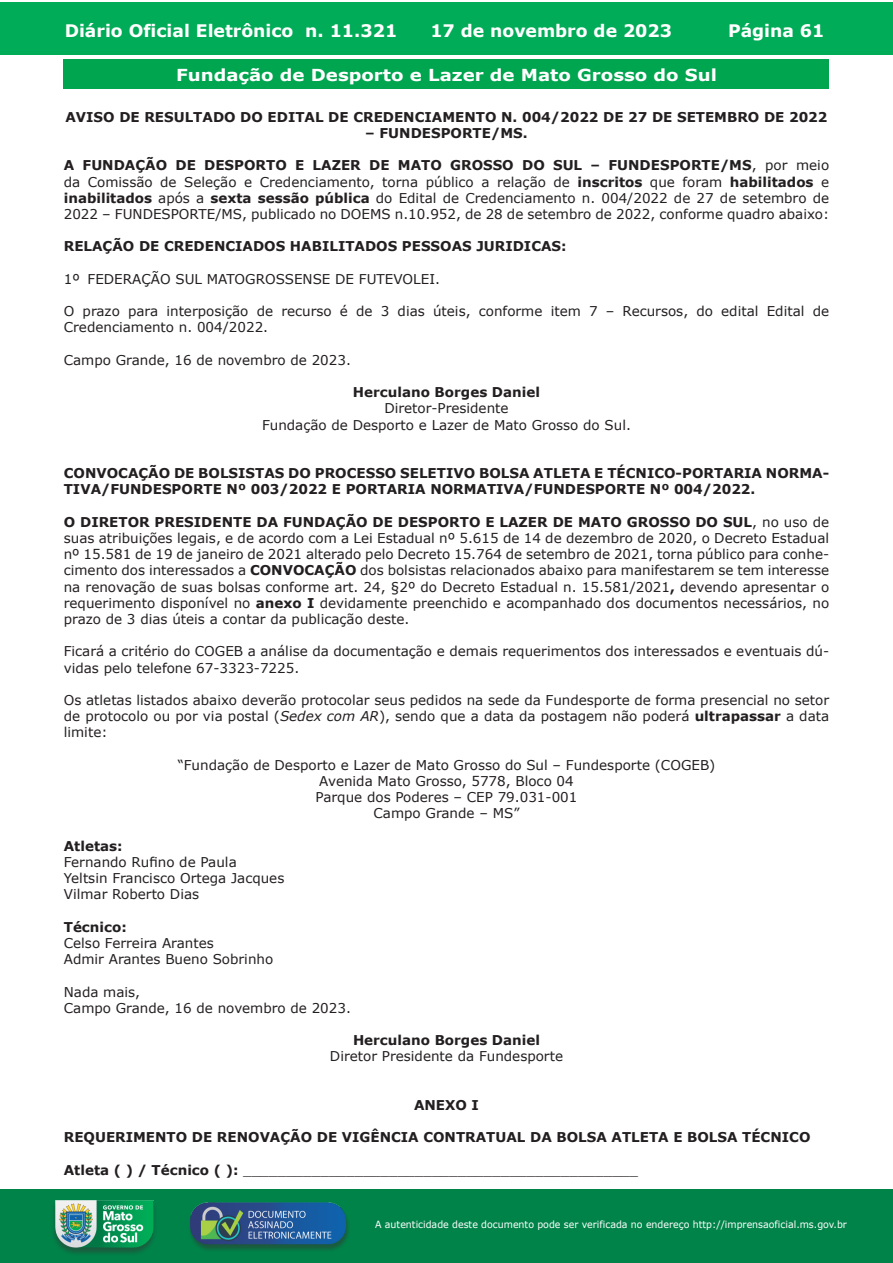
<style>
.page{position:relative;width:893px;height:1263px;background:#fff}
.page>*{position:absolute;margin:0;border:0;box-sizing:border-box;transform-origin:0 0}
.t1{font:700 17.25px "Verdana";color:#fff}
.t2{font:700 16.5px "Verdana";color:#fff;scale:1.1 1}
.t3{font:13.5px/16.2px "Verdana";color:#231f20}
.t4{font:700 13.5px/16.2px "Verdana";color:#231f20}
.t5{font:9.9px "Verdana";color:#fff;scale:.95 1}
.s1{font-weight:700}
.s2{font-style:italic}
</style>
<div class="page">
<div style="left:0;top:2px;width:893px;height:53px;background:#00ac57"></div>
<div style="left:1px;top:1189px;width:892px;height:74px;background:#008349"></div>
<img style="left:49px;top:1198px;width:111px;height:61px">
<img style="left:185px;top:1201px;width:168px;height:54px">
<div style="left:64px;top:60px;width:765px;height:29px;background:#00a54f"></div>
<p class="t1" style="left:65px;top:18px;width:334px">Diário Oficial Eletrônico n. 11.321</p>
<p class="t1" style="left:430px;top:18px;width:243px">17 de novembro de 2023</p>
<p class="t1" style="left:728px;top:18px;width:98px">Página 61</p>
<p class="t2" style="left:176px;top:63px;width:493px">Fundação de Desporto e Lazer de Mato Grosso do Sul</p>
<p class="t4" style="left:65px;top:108px;width:763px">AVISO DE RESULTADO DO EDITAL DE CREDENCIAMENTO N. 004/2022 DE 27 DE SETEMBRO DE 2022</p>
<p class="t4" style="left:365px;top:125px;width:164px">– FUNDESPORTE/MS.</p>
<p class="t3" style="left:64px;top:157px;width:767px;text-align:justify"><span class="s1">A FUNDAÇÃO DE DESPORTO E LAZER DE MATO GROSSO DO SUL – FUNDESPORTE/MS</span>, por meio da Comissão de Seleção e Credenciamento, torna público a relação de <span class="s1">inscritos</span> que foram <span class="s1">habilitados</span> e <span class="s1">inabilitados</span> após a <span class="s1">sexta sessão pública</span> do Edital de Credenciamento n. 004/2022 de 27 de setembro de 2022 – FUNDESPORTE/MS, publicado no DOEMS n.10.952, de 28 de setembro de 2022, conforme quadro abaixo:</p>
<p class="t4" style="left:64px;top:238px;width:504px">RELAÇÃO DE CREDENCIADOS HABILITADOS PESSOAS JURIDICAS:</p>
<p class="t3" style="left:64px;top:271px;width:378px">1º FEDERAÇÃO SUL MATOGROSSENSE DE FUTEVOLEI.</p>
<p class="t3" style="left:64px;top:303px;width:767px">O prazo para interposição de recurso é de 3 dias úteis, conforme item 7 – Recursos, do edital Edital de<br>Credenciamento n. 004/2022.</p>
<p class="t3" style="left:64px;top:352px;width:289px">Campo Grande, 16 de novembro de 2023.</p>
<p class="t4" style="left:353px;top:384px;width:188px">Herculano Borges Daniel</p>
<p class="t3" style="left:262px;top:400px;width:370px;text-align:center">Diretor-Presidente<br>Fundação de Desporto e Lazer de Mato Grosso do Sul.</p>
<p class="t4" style="left:64px;top:465px;width:767px">CONVOCAÇÃO DE BOLSISTAS DO PROCESSO SELETIVO BOLSA ATLETA E TÉCNICO-PORTARIA NORMA-<br>TIVA/FUNDESPORTE Nº 003/2022 E PORTARIA NORMATIVA/FUNDESPORTE Nº 004/2022.</p>
<p class="t3" style="left:64px;top:514px;width:767px;text-align:justify"><span class="s1">O DIRETOR PRESIDENTE DA FUNDAÇÃO DE DESPORTO E LAZER DE MATO GROSSO DO SUL</span>, no uso de suas atribuições legais, e de acordo com a Lei Estadual nº 5.615 de 14 de dezembro de 2020, o Decreto Estadual nº 15.581 de 19 de janeiro de 2021 alterado pelo Decreto 15.764 de setembro de 2021, torna público para conhe&shy;cimento dos interessados a <span class="s1">CONVOCAÇÃO</span> dos bolsistas relacionados abaixo para manifestarem se tem interesse na renovação de suas bolsas conforme art. 24, §2º do Decreto Estadual n. 15.581/2021<span class="s1">,</span> devendo apresentar o requerimento disponível no <span class="s1">anexo I</span> devidamente preenchido e acompanhado dos documentos necessários, no prazo de 3 dias úteis a contar da publicação deste.</p>
<p class="t3" style="left:64px;top:643px;width:767px">Ficará a critério do COGEB a análise da documentação e demais requerimentos dos interessados e eventuais dú&shy;vidas pelo telefone 67-3323-7225.</p>
<p class="t3" style="left:64px;top:692px;width:767px;text-align:justify">Os atletas listados abaixo deverão protocolar seus pedidos na sede da Fundesporte de forma presencial no setor de protocolo ou por via postal (<span class="s2">Sedex com AR</span>), sendo que a data da postagem não poderá <span class="s1">ultrapassar</span> a data limite:</p>
<p class="t3" style="left:178px;top:757px;width:539px;text-align:center">“Fundação de Desporto e Lazer de Mato Grosso do Sul – Fundesporte (COGEB)<br>Avenida Mato Grosso, 5778, Bloco 04<br>Parque dos Poderes – CEP 79.031-001<br>Campo Grande – MS”</p>
<p class="t4" style="left:64px;top:837px;width:60px">Atletas:</p>
<p class="t3" style="left:64px;top:854px;width:222px">Fernando Rufino de Paula<br>Yeltsin Francisco Ortega Jacques<br>Vilmar Roberto Dias</p>
<p class="t4" style="left:64px;top:918px;width:64px">Técnico:</p>
<p class="t3" style="left:64px;top:935px;width:211px">Celso Ferreira Arantes<br>Admir Arantes Bueno Sobrinho</p>
<p class="t3" style="left:64px;top:983px;width:289px">Nada mais,<br>Campo Grande, 16 de novembro de 2023.</p>
<p class="t4" style="left:353px;top:1032px;width:188px">Herculano Borges Daniel</p>
<p class="t3" style="left:330px;top:1048px;width:235px">Diretor Presidente da Fundesporte</p>
<p class="t4" style="left:414px;top:1097px;width:66px">ANEXO I</p>
<p class="t4" style="left:64px;top:1129px;width:748px">REQUERIMENTO DE RENOVAÇÃO DE VIGÊNCIA CONTRATUAL DA BOLSA ATLETA E BOLSA TÉCNICO</p>
<p class="t3" style="left:64px;top:1162px;width:576px"><span class="s1">Atleta ( ) / Técnico ( ):</span> ______________________________________________</p>
<p class="t5" style="left:375px;top:1218px;width:498px">A autenticidade deste documento pode ser verificada no endereço http://imprensaoficial.ms.gov.br</p>
</div>
